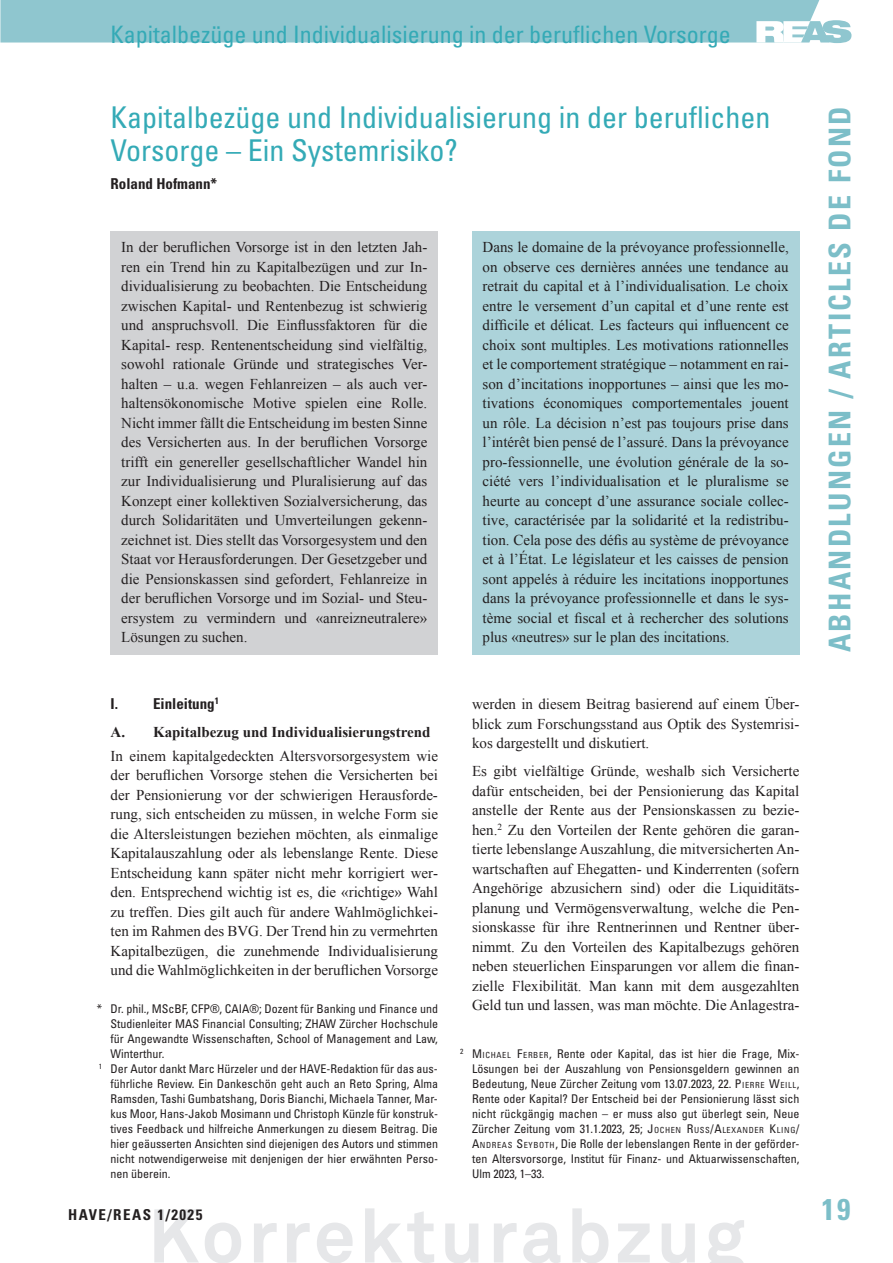
<style>
.page{position:relative;width:893px;height:1263px;background:#fff}
.page>*{position:absolute;margin:0;border:0;box-sizing:border-box;transform-origin:0 0}
.t1{font:700 75px "Akkurat Pro";letter-spacing:.05em;color:#e6e7e9}
.t2{font:condensed 30px/33px "Univers LT Std";color:#34aab6}
.t3{font:700 condensed 30px "Univers LT Std";letter-spacing:.08em;color:#7cbec8}
.t4{font:condensed 24px "Univers LT Std";color:#34aab6}
.t5{font:15px/19.5px "Times New Roman";color:#231f20;text-align:justify}
.t6{font:700 15px "Times New Roman";color:#231f20}
.t7{font:700 condensed 15px "Univers LT Std";color:#231f20}
.t8{font:700 condensed 15px "Univers LT Std";letter-spacing:.1em;color:#231f20}
.t9{font:condensed 12px/15px "Univers LT Std";color:#231f20;text-align:justify}
.s1{font-style:inherit}
.s2{font-size:8.4px}
</style>
<div class="page">
<svg style="left:0;top:0;width:851px;height:43px;background:#95c9d1"></svg>
<div style="left:111px;top:232px;width:327px;height:423px;background:#d1d2d4"></div>
<div style="left:472px;top:232px;width:327px;height:423px;background:#acd3da"></div>
<h3 class="t4" style="left:111px;top:19px;width:622px">Kapitalbezüge und Individualisierung in der beruflichen Vorsorge</h3>
<h2 class="t2" style="left:111px;top:100px;width:661px">Kapitalbezüge und Individualisierung in der beruflichen<br>Vorsorge – Ein Systemrisiko?</h2>
<p class="t7" style="left:111px;top:174px;width:108px">Roland Hofmann*</p>
<p class="t5" style="left:121px;top:237px;width:308px">In der beruflichen Vorsorge ist in den letzten Jah&shy;ren ein Trend hin zu Kapitalbezügen und zur In&shy;dividualisierung zu beobachten. Die Entscheidung zwischen Kapital- und Rentenbezug ist schwierig und anspruchsvoll. Die Einflussfaktoren für die Kapital- resp. Rentenentscheidung sind vielfältig, sowohl rationale Gründe und strategisches Ver&shy;halten – u.a. wegen Fehlanreizen – als auch ver&shy;haltensökonomische Motive spielen eine Rolle.<br>Nicht immer fällt die Entscheidung im besten Sinne des Versicherten aus. In der beruflichen Vorsorge trifft ein genereller gesellschaftlicher Wandel hin zur Individualisierung und Pluralisierung auf das Konzept einer kollektiven Sozialversicherung, das durch Solidaritäten und Umverteilungen gekenn&shy;zeichnet ist. Dies stellt das Vorsorgesystem und den Staat vor Herausforderungen. Der Gesetzgeber und die Pensionskassen sind gefordert, Fehlanreize in der beruflichen Vorsorge und im Sozial- und Steu&shy;ersystem zu vermindern und «anreizneutralere» Lösungen zu suchen.</p>
<p class="t5" style="left:483px;top:237px;width:308px">Dans le domaine de la prévoyance professionnelle, on observe ces dernières années une tendance au retrait du capital et à l’individualisation. Le choix entre le versement d’un capital et d’une rente est difficile et délicat. Les facteurs qui influencent ce choix sont multiples. Les motivations rationnelles et le comportement stratégique – notamment en rai&shy;son d’incitations inopportunes – ainsi que les mo&shy;tivations économiques comportementales jouent un rôle. La décision n’est pas toujours prise dans l’intérêt bien pensé de l’assuré. Dans la prévoyance pro-fessionnelle, une évolution générale de la so&shy;ciété vers l’individualisation et le pluralisme se heurte au concept d’une assurance sociale collec&shy;tive, caractérisée par la solidarité et la redistribu&shy;tion. Cela pose des défis au système de prévoyance et à l’État. Le législateur et les caisses de pension sont appelés à réduire les incitations inopportunes dans la prévoyance professionnelle et dans le sys&shy;tème social et fiscal et à rechercher des solutions plus «neutres» sur le plan des incitations.</p>
<p class="t7" style="left:111px;top:694px;width:110px">I. Einleitung<sup>1</sup></p>
<p class="t6" style="left:111px;top:722px;width:321px">A. Kapitalbezug und Individualisierungstrend</p>
<p class="t5" style="left:111px;top:746px;width:329px">In einem kapitalgedeckten Altersvorsorgesystem wie der beruflichen Vorsorge stehen die Versicherten bei der Pensionierung vor der schwierigen Herausforde&shy;rung, sich entscheiden zu müssen, in welche Form sie die Altersleistungen beziehen möchten, als einmalige Kapitalauszahlung oder als lebenslange Rente. Diese Entscheidung kann später nicht mehr korrigiert wer&shy;den. Entsprechend wichtig ist es, die «richtige» Wahl zu treffen. Dies gilt auch für andere Wahlmöglichkei&shy;ten im Rahmen des BVG. Der Trend hin zu vermehrten Kapitalbezügen, die zunehmende Individualisierung und die Wahlmöglichkeiten in der beruflichen Vorsorge</p>
<p class="t9" style="left:97px;top:1001px;width:343px">* Dr. phil., MScBF, CFP®, CAIA®; Dozent für Banking und Finance und</p>
<p class="t9" style="left:111px;top:1016px;width:329px">Studienleiter MAS Financial Consulting; ZHAW Zürcher Hochschule</p>
<p class="t9" style="left:111px;top:1031px;width:329px">für Angewandte Wissenschaften, School of Management and Law,</p>
<p class="t9" style="left:111px;top:1046px;width:55px">Winterthur.</p>
<p class="t9" style="left:99px;top:1061px;width:341px"><sup>1</sup> Der Autor dankt Marc Hürzeler und der HAVE-Redaktion für das aus-</p>
<p class="t9" style="left:111px;top:1076px;width:329px">führliche Review. Ein Dankeschön geht auch an Reto Spring, Alma</p>
<p class="t9" style="left:111px;top:1091px;width:329px">Ramsden, Tashi Gumbatshang, Doris Bianchi, Michaela Tanner, Mar-</p>
<p class="t9" style="left:111px;top:1106px;width:329px">kus Moor, Hans-Jakob Mosimann und Christoph Künzle für konstruk-</p>
<p class="t9" style="left:111px;top:1121px;width:329px">tives Feedback und hilfreiche Anmerkungen zu diesem Beitrag. Die</p>
<p class="t9" style="left:111px;top:1136px;width:329px">hier geäusserten Ansichten sind diejenigen des Autors und stimmen</p>
<p class="t9" style="left:111px;top:1151px;width:329px">nicht notwendigerweise mit denjenigen der hier erwähnten Perso-</p>
<p class="t9" style="left:111px;top:1166px;width:61px">nen überein.</p>
<p class="t5" style="left:472px;top:694px;width:329px">werden in diesem Beitrag basierend auf einem Über&shy;blick zum Forschungsstand aus Optik des Systemrisi&shy;kos dargestellt und diskutiert.</p>
<p class="t5" style="left:472px;top:761px;width:329px">Es gibt vielfältige Gründe, weshalb sich Versicherte dafür entscheiden, bei der Pensionierung das Kapital anstelle der Rente aus der Pensionskassen zu bezie&shy;hen.<sup>2</sup> Zu den Vorteilen der Rente gehören die garan&shy;tierte lebenslange Auszahlung, die mitversicherten An&shy;wartschaften auf Ehegatten- und Kinderrenten (sofern Angehörige abzusichern sind) oder die Liquiditäts&shy;planung und Vermögensverwaltung, welche die Pen&shy;sionskasse für ihre Rentnerinnen und Rentner über&shy;nimmt. Zu den Vorteilen des Kapitalbezugs gehören neben steuerlichen Einsparungen vor allem die finan&shy;zielle Flexibilität. Man kann mit dem ausgezahlten Geld tun und lassen, was man möchte. Die Anlagestra-</p>
<p class="t9" style="left:472px;top:1046px;width:329px;text-indent:-12px"><sup>2</sup> <span class="s1">M</span><span class="s2">ICHAEL</span> <span class="s1">F</span><span class="s2">ERBER</span>, Rente oder Kapital, das ist hier die Frage, Mix-Lösungen bei der Auszahlung von Pensionsgeldern gewinnen an Bedeutung, Neue Zürcher Zeitung vom 13.07.2023, 22. <span class="s1">P</span><span class="s2">IERRE</span> <span class="s1">W</span><span class="s2">EILL</span>, Rente oder Kapital? Der Entscheid bei der Pensionierung lässt sich nicht rückgängig machen – er muss also gut überlegt sein, Neue Zürcher Zeitung vom 31.1.2023, 25; <span class="s1">J</span><span class="s2">OCHEN</span> <span class="s1">R</span> <span class="s2">USS</span><span class="s1">/A</span><span class="s2">LEXANDER</span> <span class="s1">K</span><span class="s2">LING</span><span class="s1">/ A</span><span class="s2">NDREAS</span> <span class="s1">S</span> <span class="s2">EYBOTH</span>, Die Rolle der lebenslangen Rente in der geförder&shy;ten Altersvorsorge, Institut für Finanz- und Aktuarwissenschaften, Ulm 2023, 1–33.</p>
<h2 class="t3" style="left:821px;top:652px;width:548px;rotate:-90deg">ABHANDLUNGEN / ARTICLES DE FOND</h2>
<p class="t8" style="left:68px;top:1206px;width:136px">HAVE/REAS 1/2025</p>
<h2 class="t3" style="left:821px;top:1191px;width:31px">19</h2>
<h1 class="t1" style="left:148px;top:1190px;width:599px">Korrekturabzug</h1>
</div>
